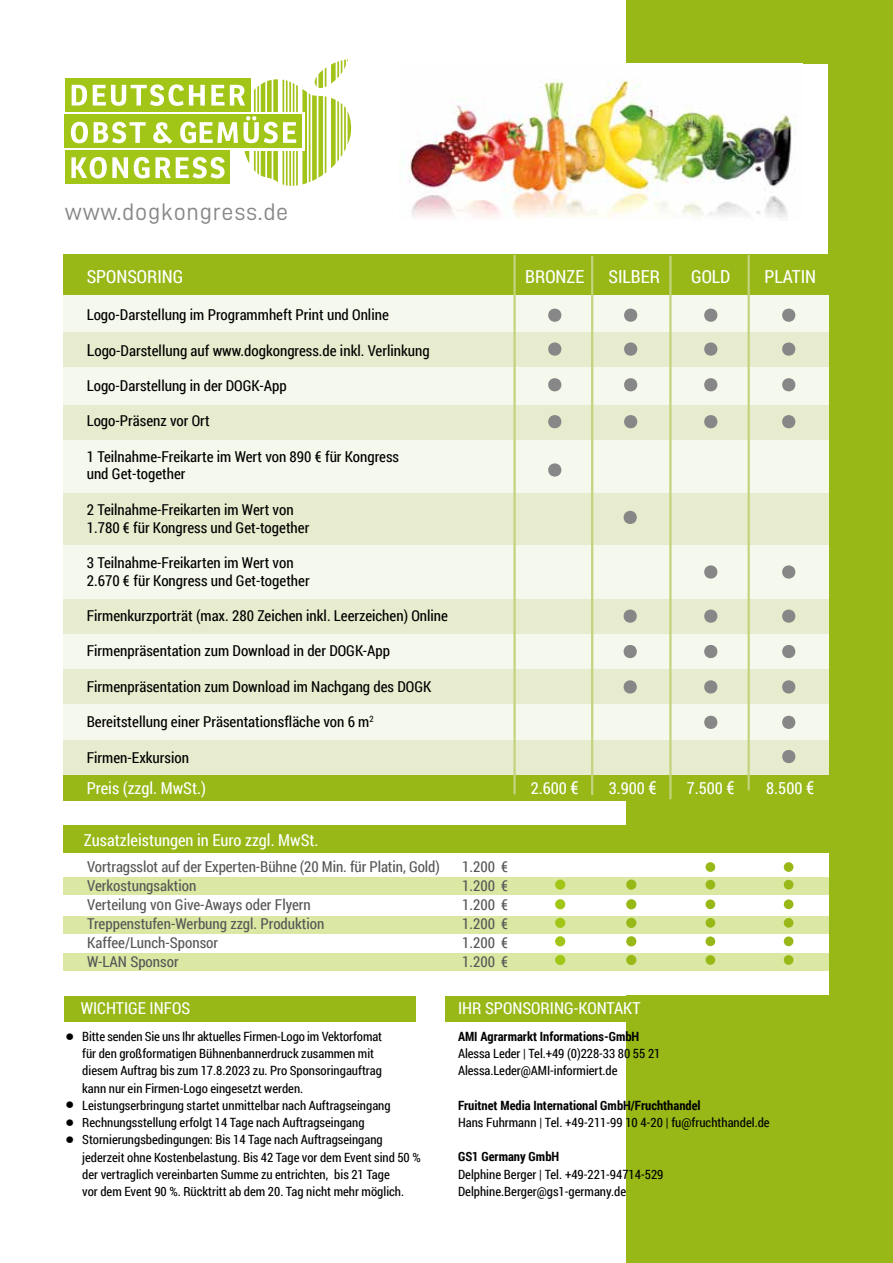
<style>
.page{position:relative;width:893px;height:1263px;background:#fff}
.page>*{position:absolute;margin:0;border:0;box-sizing:border-box;transform-origin:0 0}
.t1{font:54px "D DIN Condensed";color:#878787}
.t2{font:24px "D DIN";letter-spacing:.03em;color:#878787}
.t3{font:18px "Roboto Condensed";color:#fff}
.t4{font:16.5px "Roboto Condensed";color:#fff}
.t5{font:15px/17.7px "Roboto Condensed";color:#000}
.t6{font:15px "Roboto Condensed";color:#575756}
.t7{font:12.75px/17.2px "Roboto Condensed";color:#000}
.t8{font:700 12.75px "Roboto Condensed";color:#000}
.s1{font-size:16.5px}
.s2{font-size:18px}
.s3{font-family:"D DIN Condensed";font-size:27px}
</style>
<div class="page">
<div style="left:626px;top:0;width:267px;height:1263px;background:#97b816"></div>
<div style="left:394px;top:64px;width:434px;height:207px;background:#fff"></div>
<img style="left:399px;top:79px;width:397px;height:139px">
<div style="left:64px;top:294px;width:765px;height:506px;background:#f5f8ec"></div>
<div style="left:64px;top:254px;width:765px;height:40px;background:#97b816"></div>
<div style="left:64px;top:333px;width:765px;height:34px;background:#e6eccd"></div>
<div style="left:64px;top:493px;width:765px;height:51px;background:#e6eccd"></div>
<div style="left:64px;top:405px;width:765px;height:34px;background:#e6eccd"></div>
<div style="left:64px;top:600px;width:765px;height:34px;background:#e6eccd"></div>
<div style="left:64px;top:670px;width:765px;height:34px;background:#e6eccd"></div>
<div style="left:64px;top:740px;width:765px;height:35px;background:#e6eccd"></div>
<div style="left:64px;top:775px;width:765px;height:25px;background:#97b816"></div>
<hr style="left:513px;top:255px;width:3px;height:539px;background:#c3d37e">
<hr style="left:591px;top:256px;width:2px;height:539px;background:#c3d37e">
<hr style="left:669px;top:256px;width:3px;height:543px;background:#c3d37e">
<hr style="left:747px;top:255px;width:3px;height:535px;background:#c3d37e">
<div style="left:65px;top:78px;width:185px;height:34px;background:#a2c617"></div>
<div style="left:65px;top:150px;width:165px;height:34px;background:#a2c617"></div>
<div style="left:65px;top:115px;width:237px;height:33px;background:#a2c617"></div>
<svg style="left:71px;top:59px;width:281px;height:127px"></svg>
<div style="left:64px;top:996px;width:351px;height:25px;background:#97b816"></div>
<div style="left:445px;top:996px;width:352px;height:25px;background:#97b816"></div>
<div style="left:87px;top:827px;width:742px;height:168px;background:#fff"></div>
<div style="left:64px;top:916px;width:765px;height:17px;background:#dae8a4"></div>
<div style="left:64px;top:954px;width:765px;height:17px;background:#dae8a4"></div>
<div style="left:64px;top:877px;width:765px;height:17px;background:#dae8a4"></div>
<div style="left:555px;top:936px;width:10px;height:10px;background:#a2c617;border-radius:50%"></div>
<div style="left:626px;top:936px;width:10px;height:10px;background:#97b816;border-radius:50%"></div>
<div style="left:705px;top:936px;width:10px;height:10px;background:#97b816;border-radius:50%"></div>
<div style="left:784px;top:936px;width:9px;height:10px;background:#97b816;border-radius:50%"></div>
<div style="left:555px;top:899px;width:10px;height:10px;background:#a2c617;border-radius:50%"></div>
<div style="left:626px;top:899px;width:10px;height:10px;background:#97b816;border-radius:50%"></div>
<div style="left:705px;top:899px;width:10px;height:10px;background:#97b816;border-radius:50%"></div>
<div style="left:784px;top:899px;width:9px;height:10px;background:#97b816;border-radius:50%"></div>
<div style="left:705px;top:862px;width:10px;height:10px;background:#97b816;border-radius:50%"></div>
<div style="left:784px;top:862px;width:9px;height:10px;background:#97b816;border-radius:50%"></div>
<div style="left:555px;top:918px;width:10px;height:10px;background:#a2c617;border-radius:50%"></div>
<div style="left:626px;top:918px;width:10px;height:10px;background:#97b816;border-radius:50%"></div>
<div style="left:705px;top:918px;width:10px;height:10px;background:#97b816;border-radius:50%"></div>
<div style="left:784px;top:918px;width:9px;height:10px;background:#97b816;border-radius:50%"></div>
<div style="left:555px;top:879px;width:10px;height:11px;background:#a2c617;border-radius:50%"></div>
<div style="left:626px;top:879px;width:10px;height:11px;background:#97b816;border-radius:50%"></div>
<div style="left:705px;top:880px;width:10px;height:9px;background:#97b816;border-radius:50%"></div>
<div style="left:784px;top:880px;width:9px;height:9px;background:#97b816;border-radius:50%"></div>
<div style="left:555px;top:955px;width:10px;height:10px;background:#a2c617;border-radius:50%"></div>
<div style="left:626px;top:955px;width:10px;height:10px;background:#97b816;border-radius:50%"></div>
<div style="left:705px;top:955px;width:10px;height:10px;background:#97b816;border-radius:50%"></div>
<div style="left:784px;top:955px;width:9px;height:10px;background:#97b816;border-radius:50%"></div>
<div style="left:64px;top:825px;width:829px;height:28px;background:#97b816"></div>
<h2 class="t2" style="left:65px;top:198px;width:225px">www.dogkongress.de</h2>
<h3 class="t3" style="left:87px;top:264px;width:98px">SPONSORING</h3>
<h3 class="t3" style="left:525px;top:264px;width:61px">BRONZE</h3>
<h3 class="t3" style="left:609px;top:264px;width:53px">SILBER</h3>
<h3 class="t3" style="left:691px;top:264px;width:41px">GOLD</h3>
<h3 class="t3" style="left:764px;top:264px;width:53px">PLATIN</h3>
<p class="t5" style="left:87px;top:305px;width:304px">Logo-Darstellung im Programmheft Print und Online</p>
<h1 class="t1" style="left:543px;top:284px;width:258px">• •••</h1>
<p class="t5" style="left:87px;top:341px;width:344px"><span class="s1">L</span>ogo-Darstellung auf www.dogkongress.de inkl. Verlinkung</p>
<h1 class="t1" style="left:543px;top:318px;width:258px">• •••</h1>
<p class="t5" style="left:87px;top:376px;width:201px">Logo-Darstellung in der DOGK-App</p>
<h1 class="t1" style="left:543px;top:353px;width:258px">• •••</h1>
<p class="t5" style="left:87px;top:412px;width:124px">Logo-Präsenz vor Ort</p>
<h1 class="t1" style="left:543px;top:390px;width:258px">• •••</h1>
<p class="t5" style="left:87px;top:447px;width:314px">1 Teilnahme-Freikarte im Wert von 890 € für Kongress und Get-together</p>
<h1 class="t1" style="left:543px;top:438px;width:24px">•</h1>
<p class="t5" style="left:87px;top:500px;width:224px">2 Teilnahme-Freikarten im Wert von<br>1.780 € für Kongress und Get-together</p>
<h1 class="t1" style="left:619px;top:486px;width:24px">•</h1>
<p class="t5" style="left:87px;top:553px;width:224px">3 Teilnahme-Freikarten im Wert von<br>2.670 € für Kongress und Get-together</p>
<h1 class="t1" style="left:699px;top:540px;width:102px">• •</h1>
<p class="t5" style="left:87px;top:606px;width:363px">Firmenkurzporträt (max. 280 Zeichen inkl. Leerzeichen) Online</p>
<h1 class="t1" style="left:619px;top:585px;width:183px">•••</h1>
<p class="t5" style="left:87px;top:642px;width:305px">Firmenpräsentation zum Download in der DOGK-App</p>
<h1 class="t1" style="left:619px;top:620px;width:183px">•••</h1>
<p class="t5" style="left:87px;top:677px;width:346px">Firmenpräsentation zum Download im Nachgang des DOGK</p>
<h1 class="t1" style="left:619px;top:655px;width:183px">•••</h1>
<p class="t5" style="left:87px;top:712px;width:288px">Bereitstellung einer Präsentationsfläche von 6 m<sup>2</sup></p>
<h1 class="t1" style="left:699px;top:691px;width:102px">• •</h1>
<p class="t5" style="left:87px;top:748px;width:104px">Firmen-Exkursion</p>
<h1 class="t1" style="left:777px;top:725px;width:24px">•</h1>
<p class="t4" style="left:87px;top:776px;width:121px">Preis (zzgl. MwSt.)</p>
<p class="t4" style="left:531px;top:776px;width:50px">2.600 <span class="s2">€</span></p>
<p class="t4" style="left:609px;top:776px;width:50px">3.900 <span class="s2">€</span></p>
<p class="t4" style="left:687px;top:776px;width:50px">7.500 <span class="s2">€</span></p>
<p class="t4" style="left:766px;top:776px;width:50px">8.500 <span class="s2">€</span></p>
<p class="t4" style="left:84px;top:829px;width:236px">Zusatzleistungen in Euro zzgl. MwSt.</p>
<p class="t6" style="left:87px;top:856px;width:354px">Vortragsslot auf der Experten-Bühne (20 Min. für Platin, Gold)</p>
<p class="t6" style="left:462px;top:856px;width:47px">1.200 €</p>
<p class="t6" style="left:87px;top:875px;width:111px">Verkostungsaktion</p>
<p class="t6" style="left:462px;top:875px;width:47px">1.200 €</p>
<p class="t6" style="left:87px;top:894px;width:225px">Verteilung vOn Give-Aways oder Flyern</p>
<p class="t6" style="left:462px;top:894px;width:47px">1.200 €</p>
<p class="t6" style="left:87px;top:913px;width:239px">Treppenstufen-Werbung zzgl. Produktion</p>
<p class="t6" style="left:462px;top:913px;width:47px">1.200 €</p>
<p class="t6" style="left:87px;top:932px;width:132px">Kaffee/Lunch-Sponsor</p>
<p class="t6" style="left:462px;top:932px;width:47px">1.200 €</p>
<p class="t6" style="left:87px;top:951px;width:93px">W-LAN Sponsor</p>
<p class="t6" style="left:462px;top:951px;width:47px">1.200 €</p>
<p class="t4" style="left:81px;top:997px;width:111px">WICHTIGE INFOS</p>
<p class="t7" style="left:82px;top:1027px;width:301px;text-indent:-18px"><span class="s3">•</span> Bitte senden Sie uns Ihr aktuelles Firmen-Logo im Vektorfomat für den großformatigen Bühnenbannerdruck zusammen mit diesem Auftrag bis zum 17.8.2023 zu. Pro Sponsoringauftrag kann nur ein Firmen-Logo eingesetzt werden.</p>
<p class="t7" style="left:64px;top:1096px;width:328px"><span class="s3">•</span> Leistungserbringung startet unmittelbar nach Auftragseingang</p>
<p class="t7" style="left:64px;top:1113px;width:302px"><span class="s3">•</span> Rechnungsstellung erfolgt 14 Tage nach Auftragseingang</p>
<p class="t7" style="left:82px;top:1131px;width:340px;text-indent:-18px"><span class="s3">•</span> Stornierungsbedingungen: Bis 14 Tage nach Auftragseingang jederzeit ohne Kostenbelastung. Bis 42 Tage vor dem Event sind 50 % der vertraglich vereinbarten Summe zu entrichten, bis 21 Tage<br>vor dem Event 90 %. Rücktritt ab dem 20. Tag nicht mehr möglich.</p>
<p class="t4" style="left:458px;top:997px;width:184px">IHR SPONSORING-KONTAKT</p>
<p class="t8" style="left:458px;top:1027px;width:183px">AMI Agrarmarkt Informations-GmbH</p>
<p class="t7" style="left:458px;top:1044px;width:204px">Alessa Leder | Tel.+49 (0)228-33 80 55 21<br>Alessa.Leder@AMI-informiert.de</p>
<p class="t8" style="left:458px;top:1096px;width:244px">Fruitnet Media International GmbH/Fruchthandel</p>
<p class="t7" style="left:458px;top:1113px;width:313px">Hans Fuhrmann | Tel. +49-211-99 10 4-20 | fu@fruchthandel.de</p>
<p class="t8" style="left:458px;top:1148px;width:103px">GS1 Germany GmbH</p>
<p class="t7" style="left:458px;top:1165px;width:207px">Delphine Berger | Tel. +49-221-94714-529<br>Delphine.Berger@gs1-germany.de</p>
</div>
